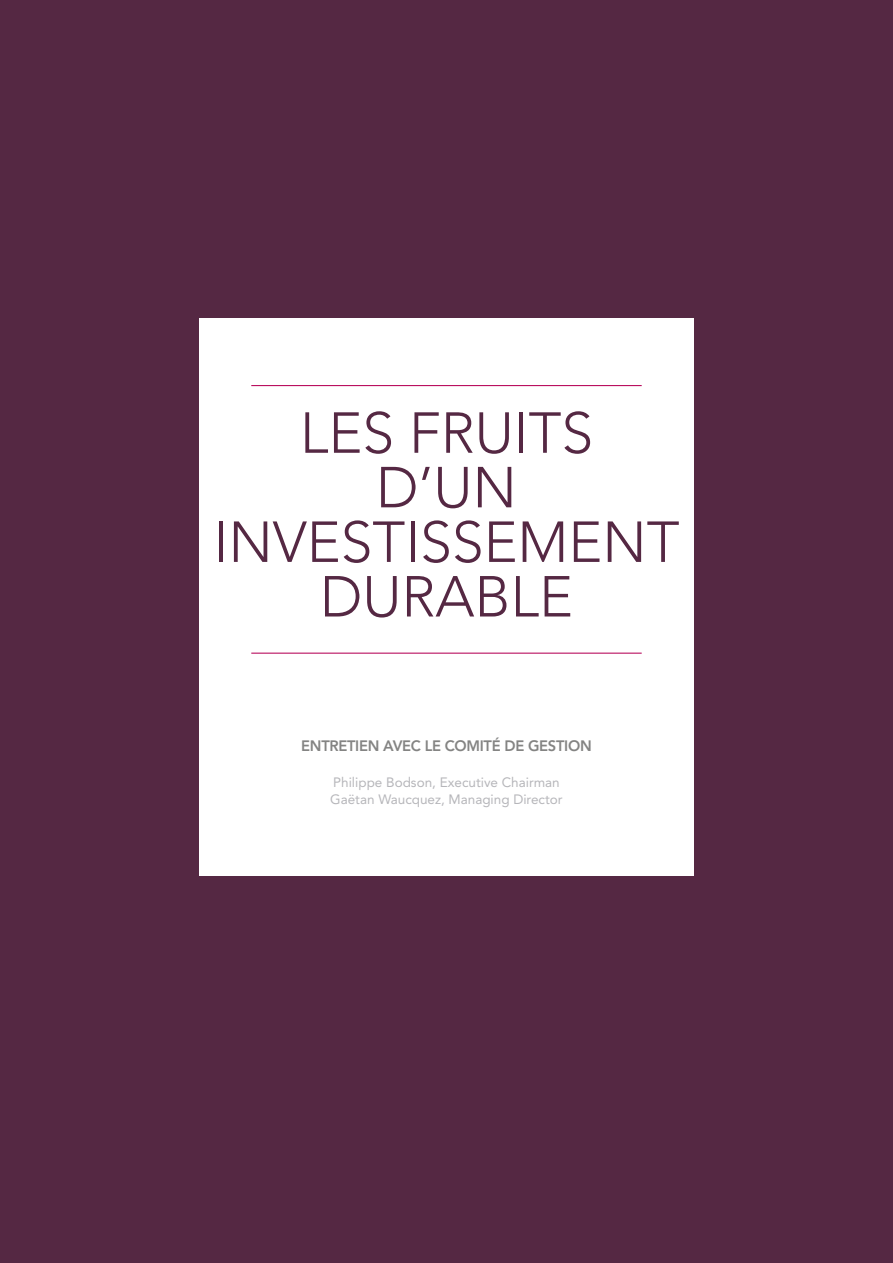
<style>
.page{position:relative;width:893px;height:1263px;background:#552843}
.page>*{position:absolute;margin:0;border:0;box-sizing:border-box;transform-origin:0 0}
.t1{font:300 57.15px/54.6px "Avenir LT Std";color:#552843;text-align:center}
.t2{font:800 15px "Avenir LT Std";letter-spacing:-.02em;color:#848483}
.t3{font:13.5px/16.5px "Avenir LT Std";color:#b6b6ba}
</style>
<div class="page">
<div style="left:199px;top:319px;width:494px;height:557px;background:#fff"></div>
<hr style="left:251px;top:653px;width:391px;height:1px;background:#ba1160">
<hr style="left:251px;top:385px;width:391px;height:1px;background:#ba1160">
<h1 class="t1" style="left:213px;top:406px;width:467px">LES FRUITS<br>D’UN<br>INVESTISSEMENT<br>DURABLE</h1>
<p class="t2" style="left:301px;top:737px;width:292px">ENTRETIEN AVEC LE COMITÉ DE GESTION</p>
<p class="t3" style="left:330px;top:774px;width:234px">Philippe Bodson, Executive Chairman<br>Gaëtan Waucquez, Managing Director</p>
</div>
